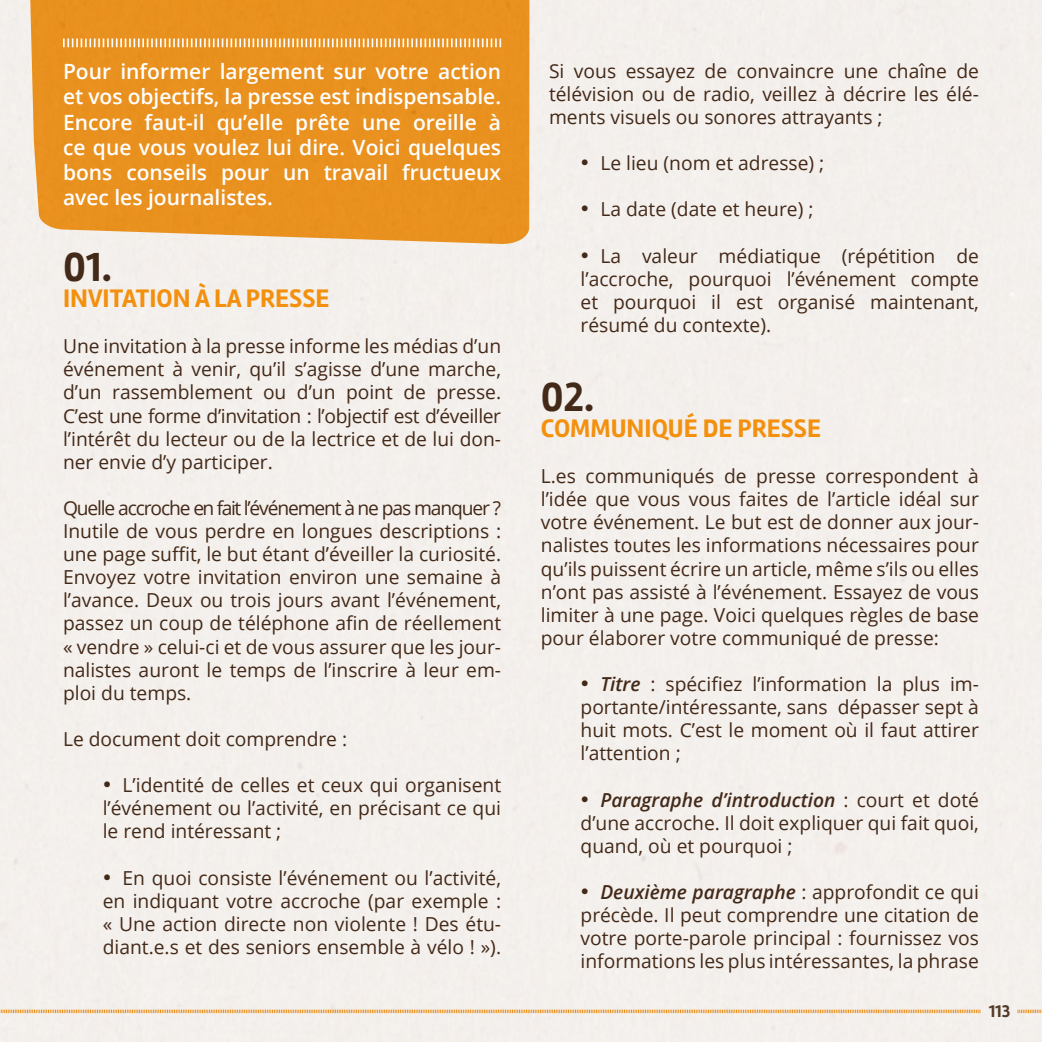
<style>
.page{position:relative;width:1042px;height:1042px;background:#fff}
.page>*{position:absolute;margin:0;border:0;box-sizing:border-box;transform-origin:0 0}
.t1{font:700 42px "Rambla";color:#432918}
.t2{font:700 26.25px "Rambla";color:#f3900e}
.t3{font:600 21px/25.2px "Open Sans";color:#fff;text-align:justify}
.t4{font:19.25px/23.1px "Open Sans";color:#432918;text-align:justify}
.t5{font:700 17.5px "Rambla";color:#432918}
.s1{font-family:"Rambla";font-weight:700;font-size:24.5px}
.s2{font-weight:600;font-style:italic}
</style>
<div class="page">
<img style="left:0;top:0;width:1042px;height:1042px">
<svg style="left:63px;top:39px;width:438px;height:8px"></svg>
<p class="t3" style="left:63px;top:58px;width:440px">Pour informer largement sur votre action et vos objectifs, la presse est indispensable.<br>Encore faut-il qu’elle prête une oreille à ce que vous voulez lui dire. Voici quelques bons conseils pour un travail fructueux avec les journalistes.</p>
<h1 class="t1" style="left:63px;top:242px;width:50px">01.</h1>
<h2 class="t2" style="left:63px;top:283px;width:268px">INVITATION À LA PRESSE</h2>
<p class="t4" style="left:63px;top:334px;width:440px">Une invitation à la presse informe les médias d’un événement à venir, qu’il s’agisse d’une marche, d’un rassemblement ou d’un point de presse.<br>C’est une forme d’invitation : l’objectif est d’éveiller l’intérêt du lecteur ou de la lectrice et de lui don&shy;ner envie d’y participer.</p>
<p class="t4" style="left:63px;top:496px;width:440px">Quelle accroche en fait l’événement à ne pas manquer ?<br>Inutile de vous perdre en longues descriptions : une page suffit, le but étant d’éveiller la curiosité.<br>Envoyez votre invitation environ une semaine à l’avance. Deux ou trois jours avant l’événement, passez un coup de téléphone afin de réellement « vendre » celui-ci et de vous assurer que les jour&shy;nalistes auront le temps de l’inscrire à leur em&shy;ploi du temps.</p>
<p class="t4" style="left:63px;top:727px;width:286px">Le document doit comprendre :</p>
<p class="t4" style="left:103px;top:773px;width:400px"><span class="s1">•</span> L’identité de celles et ceux qui organisent l’événement ou l’activité, en précisant ce qui le rend intéressant ;</p>
<p class="t4" style="left:103px;top:865px;width:400px"><span class="s1">•</span> En quoi consiste l’événement ou l’activité, en indiquant votre accroche (par exemple : « Une action directe non violente ! Des étu&shy;diant.e.s et des seniors ensemble à vélo ! »).</p>
<p class="t4" style="left:549px;top:59px;width:431px">Si vous essayez de convaincre une chaîne de télévision ou de radio, veillez à décrire les élé&shy;ments visuels ou sonores attrayants ;</p>
<p class="t4" style="left:580px;top:151px;width:245px"><span class="s1">•</span> Le lieu (nom et adresse) ;</p>
<p class="t4" style="left:580px;top:197px;width:234px"><span class="s1">•</span> La date (date et heure) ;</p>
<p class="t4" style="left:580px;top:244px;width:400px"><span class="s1">•</span> La valeur médiatique (répétition de l’accroche, pourquoi l’événement compte et pourquoi il est organisé maintenant, résumé du contexte).</p>
<h1 class="t1" style="left:541px;top:372px;width:55px">02.</h1>
<h2 class="t2" style="left:541px;top:413px;width:282px">COMMUNIQUÉ DE PRESSE</h2>
<p class="t4" style="left:541px;top:464px;width:440px">L.es communiqués de presse correspondent à l’idée que vous vous faites de l’article idéal sur votre événement. Le but est de donner aux jour&shy;nalistes toutes les informations nécessaires pour qu’ils puissent écrire un article, même s’ils ou elles n’ont pas assisté à l’événement. Essayez de vous limiter à une page. Voici quelques règles de base pour élaborer votre communiqué de presse:</p>
<p class="t4" style="left:580px;top:672px;width:400px"><span class="s1">•</span> <span class="s2">Titre</span> : spécifiez l’information la plus im&shy;portante/intéressante, sans dépasser sept à huit mots. C’est le moment où il faut attirer l’attention ;</p>
<p class="t4" style="left:580px;top:787px;width:400px"><span class="s1">•</span> <span class="s2">Paragraphe d’introduction</span> : court et doté d’une accroche. Il doit expliquer qui fait quoi, quand, où et pourquoi ;</p>
<p class="t4" style="left:580px;top:880px;width:400px"><span class="s1">•</span> <span class="s2">Deuxième paragraphe</span> : approfondit ce qui précède. Il peut comprendre une citation de votre porte-parole principal : fournissez vos informations les plus intéressantes, la phrase</p>
<p class="t5" style="left:988px;top:1001px;width:23px">113</p>
</div>
